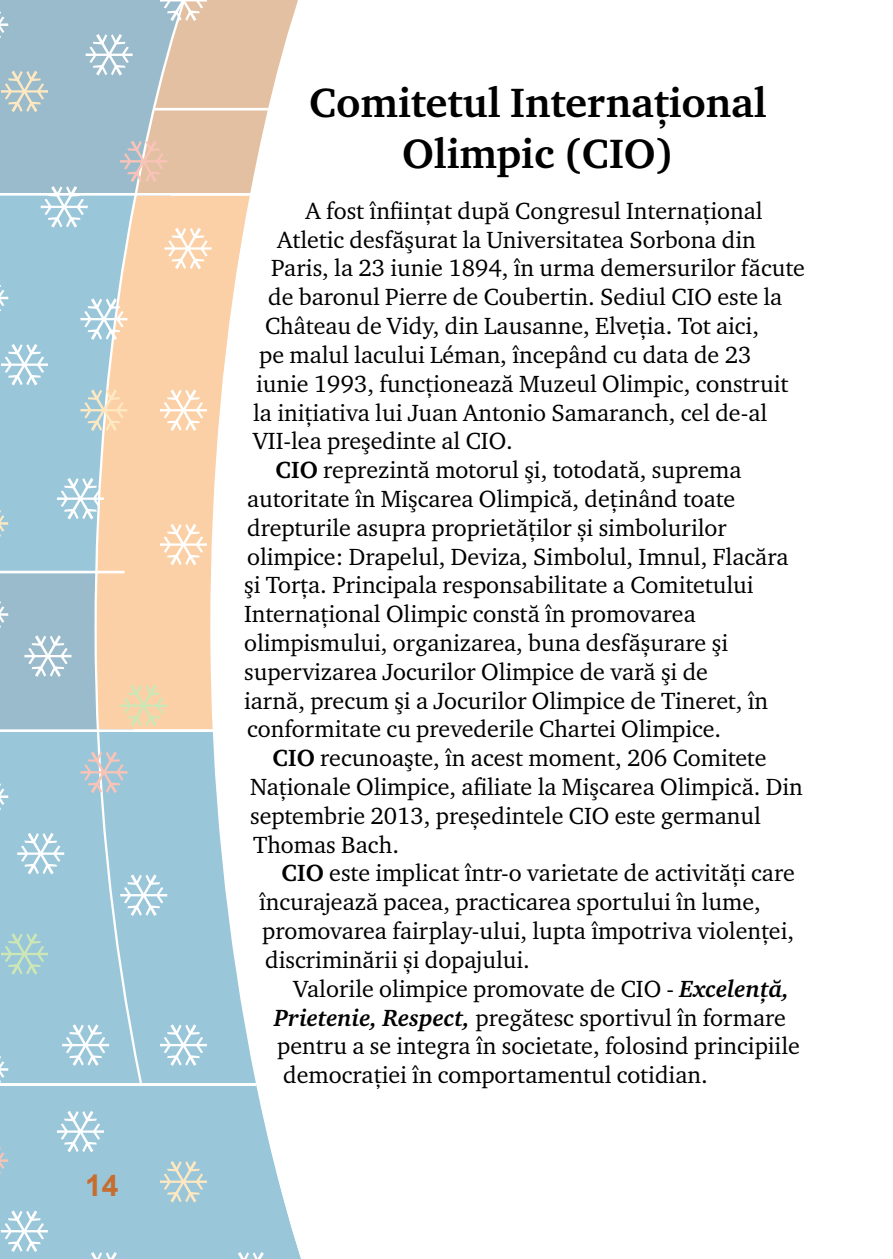
<style>
.page{position:relative;width:893px;height:1259px;background:#fff}
.page>*{position:absolute;margin:0;border:0;box-sizing:border-box;transform-origin:0 0}
.t1{font:700 42px/50.4px "Charter ITC Pro";color:#000;text-align:center}
.t2{font:700 30px "Arial";color:#c76d2e}
.t3{font:24px "Charter ITC Pro";color:#000}
.s1{font-weight:700}
.s2{font-weight:700;font-style:italic}
</style>
<div class="page">
<div style="left:0;top:557px;width:134px;height:190px;background:#9abbcb"></div>
<div style="left:0;top:269px;width:95px;height:302px;background:#9ac6da"></div>
<div style="left:0;top:732px;width:210px;height:527px;background:#9ac6da"></div>
<hr style="left:0;top:729px;width:262px;height:3px;background:#fff">
<svg style="left:95px;top:269px;width:115px;height:755px;background:#d2ccbd"></svg>
<svg style="left:210px;top:269px;width:91px;height:990px"></svg>
<hr style="left:0;top:571px;width:125px;height:2px;background:#fff">
<svg style="left:0;top:776px;width:8px;height:41px"></svg>
<svg style="left:0;top:601px;width:8px;height:27px"></svg>
<svg style="left:0;top:502px;width:8px;height:42px"></svg>
<svg style="left:17px;top:833px;width:47px;height:41px"></svg>
<svg style="left:80px;top:751px;width:47px;height:42px;background:#b6c6d1"></svg>
<svg style="left:120px;top:685px;width:47px;height:41px;background:#edd6aa"></svg>
<svg style="left:160px;top:524px;width:47px;height:41px"></svg>
<svg style="left:0;top:277px;width:8px;height:42px"></svg>
<svg style="left:1px;top:344px;width:47px;height:41px"></svg>
<svg style="left:57px;top:478px;width:47px;height:41px"></svg>
<svg style="left:24px;top:635px;width:47px;height:42px"></svg>
<svg style="left:120px;top:874px;width:47px;height:42px"></svg>
<svg style="left:57px;top:1110px;width:47px;height:42px"></svg>
<svg style="left:80px;top:389px;width:47px;height:42px;background:#d7d4c4"></svg>
<svg style="left:80px;top:298px;width:47px;height:42px"></svg>
<svg style="left:160px;top:389px;width:47px;height:42px"></svg>
<svg style="left:0;top:0;width:298px;height:269px;background:#c7cac5"></svg>
<svg style="left:0;top:1139px;width:8px;height:42px"></svg>
<svg style="left:1px;top:933px;width:47px;height:41px;background:#a7cfcf"></svg>
<svg style="left:80px;top:1252px;width:47px;height:7px"></svg>
<svg style="left:1px;top:1210px;width:47px;height:42px"></svg>
<svg style="left:227px;top:1252px;width:47px;height:7px"></svg>
<svg style="left:160px;top:1161px;width:47px;height:41px;background:#b5cfd2"></svg>
<svg style="left:0;top:1024px;width:256px;height:66px;background:#a7cdde"></svg>
<p class="t2" style="left:85px;top:1165px;width:35px">14</p>
<h1 class="t1" style="left:309px;top:78px;width:459px">Comitetul Internaţional<br>Olimpic (CIO)</h1>
<p class="t3" style="left:306px;top:196px;width:459px">A fost înfiinţat după Congresul Internaţional</p>
<p class="t3" style="left:277px;top:224px;width:480px">Atletic desfăşurat la Universitatea Sorbona din</p>
<p class="t3" style="left:271px;top:253px;width:535px">Paris, la 23 iunie 1894, în urma demersurilor făcute</p>
<p class="t3" style="left:268px;top:282px;width:516px">de baronul Pierre de Coubertin. Sediul CIO este la</p>
<p class="t3" style="left:265px;top:311px;width:495px">Château de Vidy, din Lausanne, Elveţia. Tot aici,</p>
<p class="t3" style="left:259px;top:340px;width:494px">pe malul lacului Léman, începând cu data de 23</p>
<p class="t3" style="left:256px;top:368px;width:534px">iunie 1993, funcţionează Muzeul Olimpic, construit</p>
<p class="t3" style="left:253px;top:397px;width:516px">la iniţiativa lui Juan Antonio Samaranch, cel de-al</p>
<p class="t3" style="left:253px;top:426px;width:261px">VII‑lea preşedinte al CIO.</p>
<p class="t3" style="left:276px;top:455px;width:467px"><span class="s1">CIO</span> reprezintă motorul şi, totodată, suprema</p>
<p class="t3" style="left:247px;top:484px;width:490px">autoritate în Mişcarea Olimpică, deţinând toate</p>
<p class="t3" style="left:247px;top:512px;width:481px">drepturile asupra proprietăților și simbolurilor</p>
<p class="t3" style="left:247px;top:541px;width:543px">olimpice: Drapelul, Deviza, Simbolul, Imnul, Flacăra</p>
<p class="t3" style="left:244px;top:570px;width:511px">şi Torţa. Principala responsabilitate a Comitetului</p>
<p class="t3" style="left:244px;top:599px;width:453px">Internaţional Olimpic constă în promovarea</p>
<p class="t3" style="left:244px;top:628px;width:485px">olimpismului, organizarea, buna desfășurare şi</p>
<p class="t3" style="left:244px;top:656px;width:465px">supervizarea Jocurilor Olimpice de vară şi de</p>
<p class="t3" style="left:244px;top:685px;width:526px">iarnă, precum şi a Jocurilor Olimpice de Tineret, în</p>
<p class="t3" style="left:247px;top:714px;width:476px">conformitate cu prevederile Chartei Olimpice.</p>
<p class="t3" style="left:273px;top:743px;width:495px"><span class="s1">CIO</span> recunoaşte, în acest moment, 206 Comitete</p>
<p class="t3" style="left:250px;top:772px;width:554px">Naţionale Olimpice, afiliate la Mişcarea Olimpică. Din</p>
<p class="t3" style="left:250px;top:800px;width:512px">septembrie 2013, președintele CIO este germanul</p>
<p class="t3" style="left:253px;top:829px;width:147px">Thomas Bach.</p>
<p class="t3" style="left:282px;top:858px;width:515px"><span class="s1">CIO</span> este implicat într-o varietate de activități care</p>
<p class="t3" style="left:259px;top:887px;width:503px">încurajează pacea, practicarea sportului în lume,</p>
<p class="t3" style="left:262px;top:916px;width:533px">promovarea fairplay-ului, lupta împotriva violenței,</p>
<p class="t3" style="left:265px;top:944px;width:266px">discriminării și dopajului.</p>
<p class="t3" style="left:294px;top:973px;width:497px">Valorile olimpice promovate de CIO - <span class="s2">Excelență,</span></p>
<p class="t3" style="left:274px;top:1002px;width:513px"><span class="s2">Prietenie, Respect,</span> pregătesc sportivul în formare</p>
<p class="t3" style="left:277px;top:1031px;width:524px">pentru a se integra în societate, folosind principiile</p>
<p class="t3" style="left:283px;top:1060px;width:426px">democrației în comportamentul cotidian.</p>
</div>
